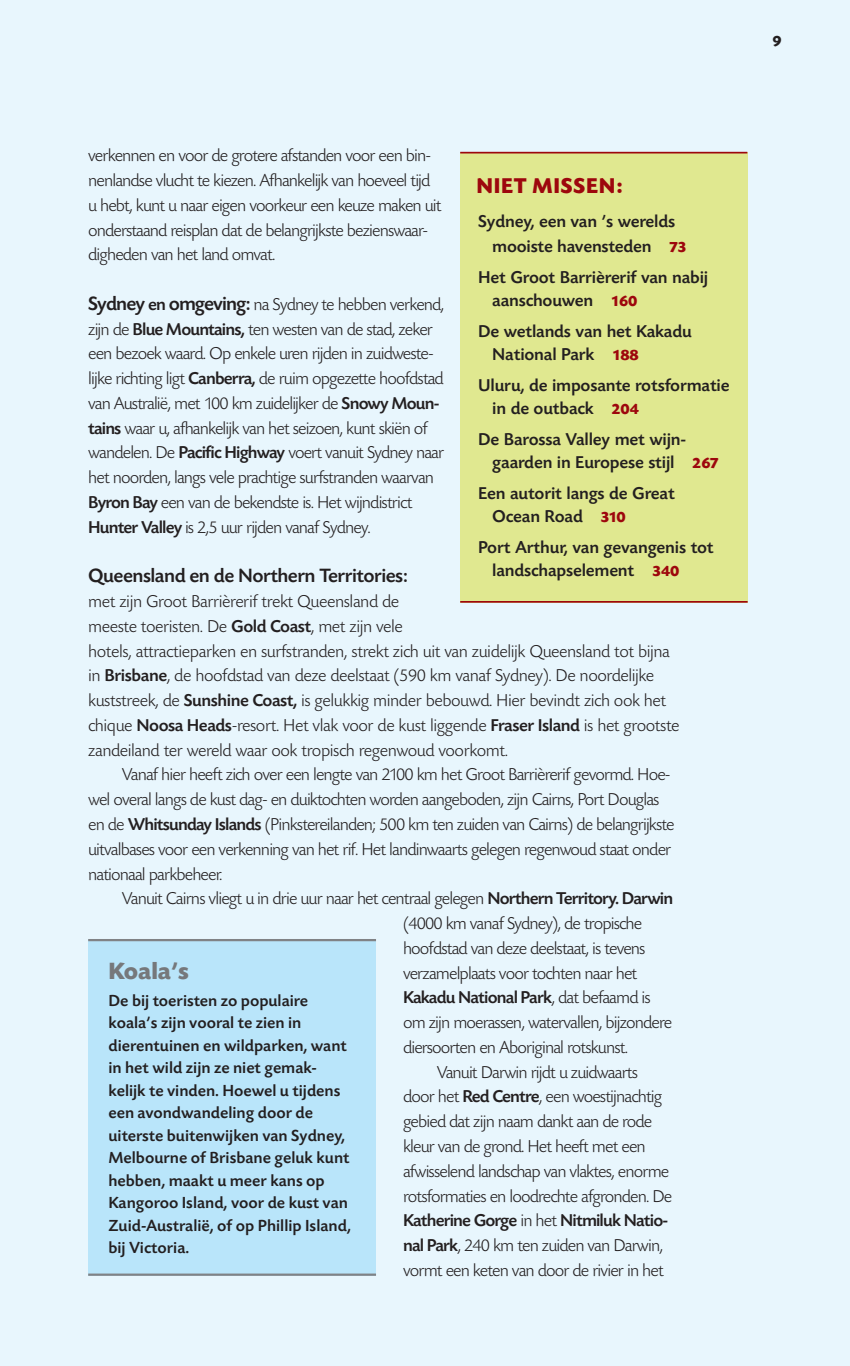
<style>
.page{position:relative;width:850px;height:1366px;background:#fff}
.page>*{position:absolute;margin:0;border:0;box-sizing:border-box;transform-origin:0 0}
.t1{font:700 24.75px "Today SBOP";color:#76787b}
.t2{font:700 22.5px "Today SBOP";letter-spacing:.03em;color:#9d070d}
.t3{font:500 20.25px "Today SBOP";letter-spacing:-.025em;color:#231f20}
.t4{font:300 18px/24.8px "Today SBOP";letter-spacing:-.05em;color:#231f20}
.t5{font:300 18px "Today SBOP";letter-spacing:-.025em;color:#231f20}
.t6{font:500 18px/22.5px "Today SBOP";letter-spacing:-.01em;color:#231f20}
.t7{font:500 18px "Today SBOP";letter-spacing:-.045em;color:#231f20}
.t8{font:500 16.88px/22.5px "Today SBOP";color:#231f20}
.t9{font:700 15.75px "Today SBOP";color:#231f20}
.s1{font-weight:500;font-size:20.25px}
.s2{font-weight:500}
.s3{font-weight:300}
.s4{font-weight:700;font-size:15.75px;color:#9d070d}
.s5{color:#fff}
</style>
<div class="page">
<div style="left:0;top:0;width:849px;height:1365px;background:#e8f6fd"></div>
<div style="left:460px;top:152px;width:287px;height:450px;background:#e0e890"></div>
<hr style="left:460px;top:152px;width:287px;height:1px;background:#9d070d">
<hr style="left:460px;top:601px;width:287px;height:1px;background:#9d070d">
<div style="left:88px;top:938px;width:288px;height:337px;background:#b9e5fa"></div>
<hr style="left:88px;top:938px;width:288px;height:3px;background:#808285">
<hr style="left:88px;top:1273px;width:288px;height:2px;background:#808285">
<p class="t4" style="left:88px;top:144px;width:355px">verkennen en voor de grotere afstanden voor een bin&shy;nenlandse vlucht te kiezen. Afhankelijk van hoeveel tijd u hebt, kunt u naar eigen voorkeur een keuze maken uit onderstaand reisplan dat de belangrijkste bezienswaar&shy;digheden van het land omvat.</p>
<p class="t4" style="left:88px;top:292px;width:357px"><span class="s1">Sydney</span> <span class="s2">en</span> <span class="s1">omgeving:</span> na Sydney te hebben verkend, zijn de <span class="s2">Blue Mountains,</span> ten westen van de stad, zeker een bezoek waard. Op enkele uren rijden in zuidweste&shy;lijke richting ligt <span class="s2">Canberra,</span> de ruim opgezette hoofdstad van Australië, met 100 km zuidelijker de <span class="s2">Snowy Moun&shy;tains</span> waar u, afhankelijk van het seizoen, kunt skiën of wandelen. De <span class="s2">Pacific Highway</span> voert vanuit Sydney naar het noorden, langs vele prachtige surfstranden waarvan <span class="s2">Byron Bay</span> een van de bekendste is. Het wijndistrict <span class="s2">Hunter Valley</span> is 2,5 uur rijden vanaf Sydney.</p>
<p class="t3" style="left:88px;top:565px;width:321px">Queensland en de Northern Territories:</p>
<p class="t5" style="left:88px;top:591px;width:312px">met zijn Groot Barrièrerif trekt Queensland de</p>
<p class="t5" style="left:88px;top:616px;width:316px">meeste toeristen. De <span class="s2">Gold Coast</span>, met zijn vele</p>
<p class="t5" style="left:88px;top:641px;width:583px">hotels, attractieparken en surfstranden, strekt zich uit van zuidelijk Queensland tot bijna</p>
<p class="t5" style="left:88px;top:666px;width:567px">in <span class="s2">Brisbane</span>, de hoofdstad van deze deelstaat (590 km vanaf Sydney). De noordelijke</p>
<p class="t5" style="left:88px;top:690px;width:579px">kuststreek, de <span class="s2">Sunshine Coast,</span> is gelukkig minder bebouwd. Hier bevindt zich ook het</p>
<p class="t5" style="left:88px;top:715px;width:592px">chique <span class="s2">Noosa Heads</span>-resort. Het vlak voor de kust liggende <span class="s2">Fraser Island</span> is het grootste</p>
<p class="t5" style="left:88px;top:740px;width:421px">zandeiland ter wereld waar ook tropisch regenwoud voorkomt.</p>
<p class="t4" style="left:122px;top:762px;width:550px">Vanaf hier heeft zich over een lengte van 2100 km het Groot Barrièrerif gevormd. Hoe-</p>
<p class="t4" style="left:88px;top:787px;width:572px">wel overal langs de kust dag- en duiktochten worden aangeboden, zijn Cairns, Port Douglas</p>
<p class="t4" style="left:88px;top:812px;width:588px">en de <span class="s2">Whitsunday Islands</span> (Pinkstereilanden; 500 km ten zuiden van Cairns) de belangrijkste</p>
<p class="t4" style="left:88px;top:837px;width:584px">uitvalbases voor een verkenning van het rif. Het landinwaarts gelegen regenwoud staat onder</p>
<p class="t4" style="left:88px;top:861px;width:136px">nationaal parkbeheer.</p>
<p class="t4" style="left:122px;top:886px;width:552px">Vanuit Cairns vliegt u in drie uur naar het centraal gelegen <span class="s2">Northern Territory. Darwin</span></p>
<p class="t4" style="left:403px;top:911px;width:240px">(4000 km vanaf Sydney), de tropische</p>
<p class="t4" style="left:403px;top:936px;width:244px">hoofdstad van deze deelstaat, is tevens</p>
<p class="t4" style="left:403px;top:960px;width:236px">verzamelplaats voor tochten naar het</p>
<p class="t7" style="left:403px;top:987px;width:249px">Kakadu National Park<span class="s3">, dat befaamd is</span></p>
<p class="t4" style="left:403px;top:1010px;width:270px">om zijn moerassen, watervallen, bijzondere</p>
<p class="t4" style="left:403px;top:1035px;width:226px">diersoorten en Aboriginal rotskunst.</p>
<p class="t4" style="left:436px;top:1059px;width:203px">Vanuit Darwin rijdt u zuidwaarts</p>
<p class="t4" style="left:403px;top:1084px;width:261px">door het <span class="s2">Red Centre</span>, een woestijnachtig</p>
<p class="t4" style="left:403px;top:1109px;width:251px">gebied dat zijn naam dankt aan de rode</p>
<p class="t4" style="left:403px;top:1134px;width:244px">kleur van de grond. Het heeft met een</p>
<p class="t4" style="left:403px;top:1158px;width:268px">afwisselend landschap van vlaktes, enorme</p>
<p class="t4" style="left:403px;top:1183px;width:271px">rotsformaties en loodrechte afgronden. De</p>
<p class="t7" style="left:403px;top:1210px;width:267px">Katherine Gorge <span class="s3">in het</span> Nitmiluk Natio-</p>
<p class="t4" style="left:403px;top:1233px;width:261px"><span class="s2">nal Park</span>, 240 km ten zuiden van Darwin,</p>
<p class="t4" style="left:403px;top:1257px;width:262px">vormt een keten van door de rivier in het</p>
<p class="t2" style="left:476px;top:174px;width:147px">NIET MISSEN:</p>
<p class="t6" style="left:492px;top:209px;width:196px;line-height:24.8px;text-indent:-14px">Sydney, een van ’s werelds mooiste havensteden <span class="s4">73</span></p>
<p class="t6" style="left:492px;top:267px;width:217px;text-indent:-14px">Het Groot Barrièrerif van nabij aanschouwen <span class="s4">160</span></p>
<p class="t6" style="left:492px;top:321px;width:201px;text-indent:-14px">De wetlands van het Kakadu<br>National Park <span class="s4">188</span></p>
<p class="t6" style="left:492px;top:375px;width:239px;text-indent:-14px">Uluru, de imposante rotsformatie in de outback <span class="s4">204</span></p>
<p class="t6" style="left:492px;top:429px;width:228px;text-indent:-14px">De Barossa Valley met wijn&shy;gaarden in Europese stijl <span class="s4">267</span></p>
<p class="t6" style="left:492px;top:483px;width:184px;text-indent:-14px">Een autorit langs de Great<br>Ocean Road <span class="s4">310</span></p>
<p class="t6" style="left:492px;top:537px;width:223px;text-indent:-14px">Port Arthur, van gevangenis tot landschapselement <span class="s4">340</span></p>
<p class="t1" style="left:108px;top:956px;width:82px">Koala’s</p>
<p class="t8" style="left:108px;top:989px;width:244px">De bij toeristen zo populaire koala’s zijn vooral te zien in dierentuinen en wildparken, want in het wild zijn ze niet gemak&shy;kelijk te vinden. Hoewel u tijdens een avondwandeling door de uiterste buitenwijken van Sydney,<br>Melbourne of Brisbane geluk kunt hebben, maakt u meer kans op<br>Kangoroo Island, voor de kust van<br>Zuid-Australië, of op Phillip Island, bij Victoria.</p>
<p class="t9" style="left:772px;top:33px;width:23px">9<span class="s5">9</span></p>
</div>
